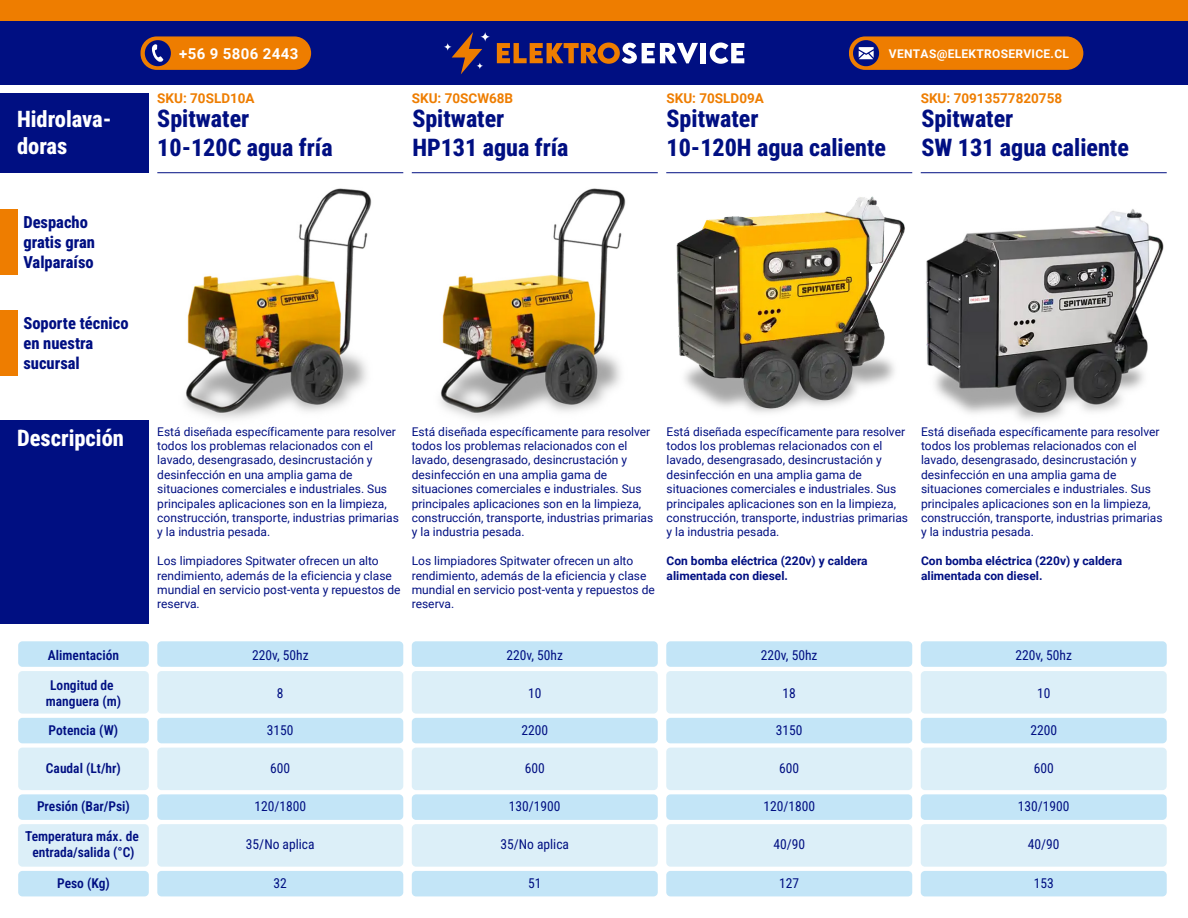
<style>
.page{position:relative;width:1188px;height:918px;background:#fff}
.page>*{position:absolute;margin:0;border:0;box-sizing:border-box;transform-origin:0 0}
.t1{font:800 24px/28.8px "Roboto Condensed";color:#000f82}
.t2{font:800 22.5px/27px "Roboto Condensed";color:#fff}
.t3{font:800 16.5px/19.8px "Roboto Condensed";color:#000f82}
.t4{font:700 15px "Roboto";letter-spacing:.025em;color:#fff}
.t5{font:13.5px "Roboto Condensed";color:#000f82}
.t6{font:600 13.5px/16.2px "Roboto Condensed";color:#000f82;text-align:center}
.t7{font:700 13.5px "Roboto";color:#ee7d00}
.t8{font:12px/14.4px "Roboto";color:#000f82}
.t9{font:700 12px/14.4px "Roboto";color:#000f82}
.t10{font:700 12px "Roboto";letter-spacing:.025em;color:#fff}
</style>
<div class="page">
<div style="left:0;top:0;width:1188px;height:21px;background:#ee7d00"></div>
<div style="left:0;top:21px;width:1188px;height:64px;background:#000f82"></div>
<div style="left:0;top:420px;width:149px;height:204px;background:#000f82"></div>
<div style="left:0;top:94px;width:149px;height:79px;background:#000f82"></div>
<hr style="left:921px;top:172px;width:246px;height:1px;background:#000f82">
<hr style="left:666px;top:172px;width:246px;height:1px;background:#000f82">
<hr style="left:412px;top:172px;width:246px;height:1px;background:#000f82">
<hr style="left:157px;top:172px;width:246px;height:1px;background:#000f82">
<div style="left:157px;top:794px;width:246px;height:26px;background:#c3e5f7;border-radius:4px"></div>
<div style="left:157px;top:824px;width:246px;height:43px;background:#dceff8;border-radius:4px"></div>
<div style="left:412px;top:794px;width:246px;height:26px;background:#c3e5f7;border-radius:4px"></div>
<div style="left:412px;top:824px;width:246px;height:43px;background:#dceff8;border-radius:4px"></div>
<div style="left:18px;top:794px;width:131px;height:26px;background:#c3e5f7;border-radius:4px"></div>
<div style="left:18px;top:824px;width:131px;height:43px;background:#dceff8;border-radius:4px"></div>
<div style="left:666px;top:794px;width:246px;height:26px;background:#c3e5f7;border-radius:4px"></div>
<div style="left:666px;top:824px;width:246px;height:43px;background:#dceff8;border-radius:4px"></div>
<div style="left:157px;top:641px;width:246px;height:26px;background:#c3e5f7;border-radius:4px"></div>
<div style="left:412px;top:641px;width:246px;height:26px;background:#c3e5f7;border-radius:4px"></div>
<div style="left:18px;top:641px;width:131px;height:26px;background:#c3e5f7;border-radius:4px"></div>
<div style="left:666px;top:641px;width:246px;height:26px;background:#c3e5f7;border-radius:4px"></div>
<div style="left:921px;top:641px;width:246px;height:26px;background:#c3e5f7;border-radius:4px"></div>
<div style="left:157px;top:671px;width:246px;height:43px;background:#dceff8;border-radius:4px"></div>
<div style="left:412px;top:671px;width:246px;height:43px;background:#dceff8;border-radius:4px"></div>
<div style="left:18px;top:671px;width:131px;height:43px;background:#dceff8;border-radius:4px"></div>
<div style="left:666px;top:671px;width:246px;height:43px;background:#dceff8;border-radius:4px"></div>
<div style="left:921px;top:671px;width:246px;height:43px;background:#dceff8;border-radius:4px"></div>
<div style="left:157px;top:718px;width:246px;height:25px;background:#c3e5f7;border-radius:4px"></div>
<div style="left:412px;top:718px;width:246px;height:25px;background:#c3e5f7;border-radius:4px"></div>
<div style="left:18px;top:718px;width:131px;height:25px;background:#c3e5f7;border-radius:4px"></div>
<div style="left:666px;top:718px;width:246px;height:25px;background:#c3e5f7;border-radius:4px"></div>
<div style="left:921px;top:718px;width:246px;height:25px;background:#c3e5f7;border-radius:4px"></div>
<div style="left:157px;top:748px;width:246px;height:42px;background:#dceff8;border-radius:4px"></div>
<div style="left:412px;top:748px;width:246px;height:42px;background:#dceff8;border-radius:4px"></div>
<div style="left:18px;top:748px;width:131px;height:42px;background:#dceff8;border-radius:4px"></div>
<div style="left:666px;top:748px;width:246px;height:42px;background:#dceff8;border-radius:4px"></div>
<div style="left:921px;top:748px;width:246px;height:42px;background:#dceff8;border-radius:4px"></div>
<div style="left:921px;top:794px;width:246px;height:26px;background:#c3e5f7;border-radius:4px"></div>
<div style="left:157px;top:871px;width:246px;height:25px;background:#c3e5f7;border-radius:4px"></div>
<div style="left:412px;top:871px;width:246px;height:25px;background:#c3e5f7;border-radius:4px"></div>
<div style="left:18px;top:871px;width:131px;height:25px;background:#c3e5f7;border-radius:4px"></div>
<div style="left:666px;top:871px;width:246px;height:25px;background:#c3e5f7;border-radius:4px"></div>
<div style="left:921px;top:871px;width:246px;height:25px;background:#c3e5f7;border-radius:4px"></div>
<div style="left:921px;top:824px;width:246px;height:43px;background:#dceff8;border-radius:4px"></div>
<svg style="left:452px;top:32px;width:30px;height:42px"></svg>
<svg style="left:444px;top:43px;width:8px;height:8px"></svg>
<svg style="left:480px;top:32px;width:10px;height:10px"></svg>
<svg style="left:476px;top:62px;width:7px;height:7px"></svg>
<svg style="left:497px;top:43px;width:201px;height:21px"></svg>
<div style="left:701px;top:43px;width:5px;height:20px;background:#fff"></div>
<svg style="left:710px;top:43px;width:34px;height:21px"></svg>
<img style="left:185px;top:188px;width:187px;height:231px">
<img style="left:440px;top:188px;width:186px;height:231px">
<img style="left:676px;top:196px;width:229px;height:217px">
<img style="left:926px;top:209px;width:238px;height:212px">
<div style="left:0;top:209px;width:17px;height:65px;background:#ee7d00"></div>
<div style="left:0;top:310px;width:17px;height:66px;background:#ee7d00"></div>
<div style="left:849px;top:36px;width:234px;height:34px;background:#ee7d00;border-radius:16px"></div>
<svg style="left:853px;top:40px;width:26px;height:26px"></svg>
<div style="left:141px;top:36px;width:170px;height:34px;background:#ee7d00;border-radius:16px"></div>
<div style="left:145px;top:40px;width:26px;height:26px;background:#000f82;border-radius:50%"></div>
<svg style="left:152px;top:44px;width:11px;height:18px"></svg>
<p class="t4" style="left:179px;top:43px;width:121px">+56 9 5806 2443</p>
<p class="t10" style="left:889px;top:46px;width:182px">VENTAS@ELEKTROSERVICE.CL</p>
<p class="t7" style="left:157px;top:89px;width:99px">SKU: 70SLD10A</p>
<p class="t7" style="left:412px;top:89px;width:103px">SKU: 70SCW68B</p>
<p class="t7" style="left:667px;top:89px;width:99px">SKU: 70SLD09A</p>
<p class="t7" style="left:921px;top:89px;width:143px">SKU: 70913577820758</p>
<h2 class="t2" style="left:17px;top:105px;width:96px">Hidrolava&shy;doras</h2>
<h1 class="t1" style="left:157px;top:104px;width:177px">Spitwater<br>10-120C agua fría</h1>
<h1 class="t1" style="left:667px;top:104px;width:221px">Spitwater<br>10-120H agua caliente</h1>
<h1 class="t1" style="left:921px;top:104px;width:209px">Spitwater<br>SW 131 agua caliente</h1>
<h1 class="t1" style="left:412px;top:104px;width:158px">Spitwater<br>HP131 agua fría</h1>
<h3 class="t3" style="left:23px;top:212px;width:73px">Despacho gratis gran<br>Valparaíso</h3>
<h3 class="t3" style="left:23px;top:313px;width:107px">Soporte técnico en nuestra sucursal</h3>
<h2 class="t2" style="left:17px;top:423px;width:108px">Descripción</h2>
<p class="t8" style="left:157px;top:424px;width:243px">Está diseñada específicamente para resolver todos los problemas relacionados con el lavado, desengrasado, desincrustación y desinfección en una amplia gama de situaciones comerciales e industriales. Sus principales aplicaciones son en la limpieza, construcción, transporte, industrias primarias y la industria pesada.</p>
<p class="t8" style="left:157px;top:553px;width:245px">Los limpiadores Spitwater ofrecen un alto rendimiento, además de la eficiencia y clase mundial en servicio post-venta y repuestos de reserva.</p>
<p class="t8" style="left:412px;top:424px;width:243px">Está diseñada específicamente para resolver todos los problemas relacionados con el lavado, desengrasado, desincrustación y desinfección en una amplia gama de situaciones comerciales e industriales. Sus principales aplicaciones son en la limpieza, construcción, transporte, industrias primarias y la industria pesada.</p>
<p class="t8" style="left:412px;top:553px;width:245px">Los limpiadores Spitwater ofrecen un alto rendimiento, además de la eficiencia y clase mundial en servicio post-venta y repuestos de reserva.</p>
<p class="t8" style="left:667px;top:424px;width:243px">Está diseñada específicamente para resolver todos los problemas relacionados con el lavado, desengrasado, desincrustación y desinfección en una amplia gama de situaciones comerciales e industriales. Sus principales aplicaciones son en la limpieza, construcción, transporte, industrias primarias y la industria pesada.</p>
<p class="t9" style="left:667px;top:553px;width:203px">Con bomba eléctrica (220v) y caldera alimentada con diesel.</p>
<p class="t8" style="left:921px;top:424px;width:243px">Está diseñada específicamente para resolver todos los problemas relacionados con el lavado, desengrasado, desincrustación y desinfección en una amplia gama de situaciones comerciales e industriales. Sus principales aplicaciones son en la limpieza, construcción, transporte, industrias primarias y la industria pesada.</p>
<p class="t9" style="left:921px;top:553px;width:203px">Con bomba eléctrica (220v) y caldera alimentada con diesel.</p>
<p class="t6" style="left:48px;top:646px;width:73px">Alimentación</p>
<p class="t5" style="left:252px;top:645px;width:58px">220v, 50hz</p>
<p class="t6" style="left:46px;top:676px;width:77px">Longitud de manguera (m)</p>
<p class="t5" style="left:277px;top:684px;width:8px">8</p>
<p class="t6" style="left:49px;top:721px;width:71px">Potencia (W)</p>
<p class="t5" style="left:267px;top:720px;width:28px">3150</p>
<p class="t6" style="left:46px;top:759px;width:77px">Caudal (Lt/hr)</p>
<p class="t5" style="left:270px;top:759px;width:22px">600</p>
<p class="t6" style="left:37px;top:798px;width:94px">Presión (Bar/Psi)</p>
<p class="t5" style="left:254px;top:797px;width:53px">120/1800</p>
<p class="t6" style="left:25px;top:828px;width:115px">Temperatura máx. de entrada/salida (°C)</p>
<p class="t5" style="left:246px;top:835px;width:70px">35/No aplica</p>
<p class="t5" style="left:506px;top:645px;width:58px">220v, 50hz</p>
<p class="t5" style="left:528px;top:684px;width:15px">10</p>
<p class="t5" style="left:521px;top:720px;width:28px">2200</p>
<p class="t5" style="left:525px;top:759px;width:22px">600</p>
<p class="t5" style="left:509px;top:797px;width:53px">130/1900</p>
<p class="t5" style="left:500px;top:835px;width:70px">35/No aplica</p>
<p class="t6" style="left:57px;top:874px;width:54px">Peso (Kg)</p>
<p class="t5" style="left:274px;top:873px;width:15px">32</p>
<p class="t5" style="left:528px;top:873px;width:15px">51</p>
<p class="t5" style="left:761px;top:645px;width:58px">220v, 50hz</p>
<p class="t5" style="left:783px;top:684px;width:15px">18</p>
<p class="t5" style="left:776px;top:720px;width:28px">3150</p>
<p class="t5" style="left:779px;top:759px;width:22px">600</p>
<p class="t5" style="left:763px;top:797px;width:53px">120/1800</p>
<p class="t5" style="left:773px;top:835px;width:33px">40/90</p>
<p class="t5" style="left:1015px;top:645px;width:58px">220v, 50hz</p>
<p class="t5" style="left:1037px;top:684px;width:15px">10</p>
<p class="t5" style="left:1030px;top:720px;width:28px">2200</p>
<p class="t5" style="left:1034px;top:759px;width:22px">600</p>
<p class="t5" style="left:1018px;top:797px;width:53px">130/1900</p>
<p class="t5" style="left:1028px;top:835px;width:33px">40/90</p>
<p class="t5" style="left:779px;top:873px;width:22px">127</p>
<p class="t5" style="left:1034px;top:873px;width:22px">153</p>
</div>
